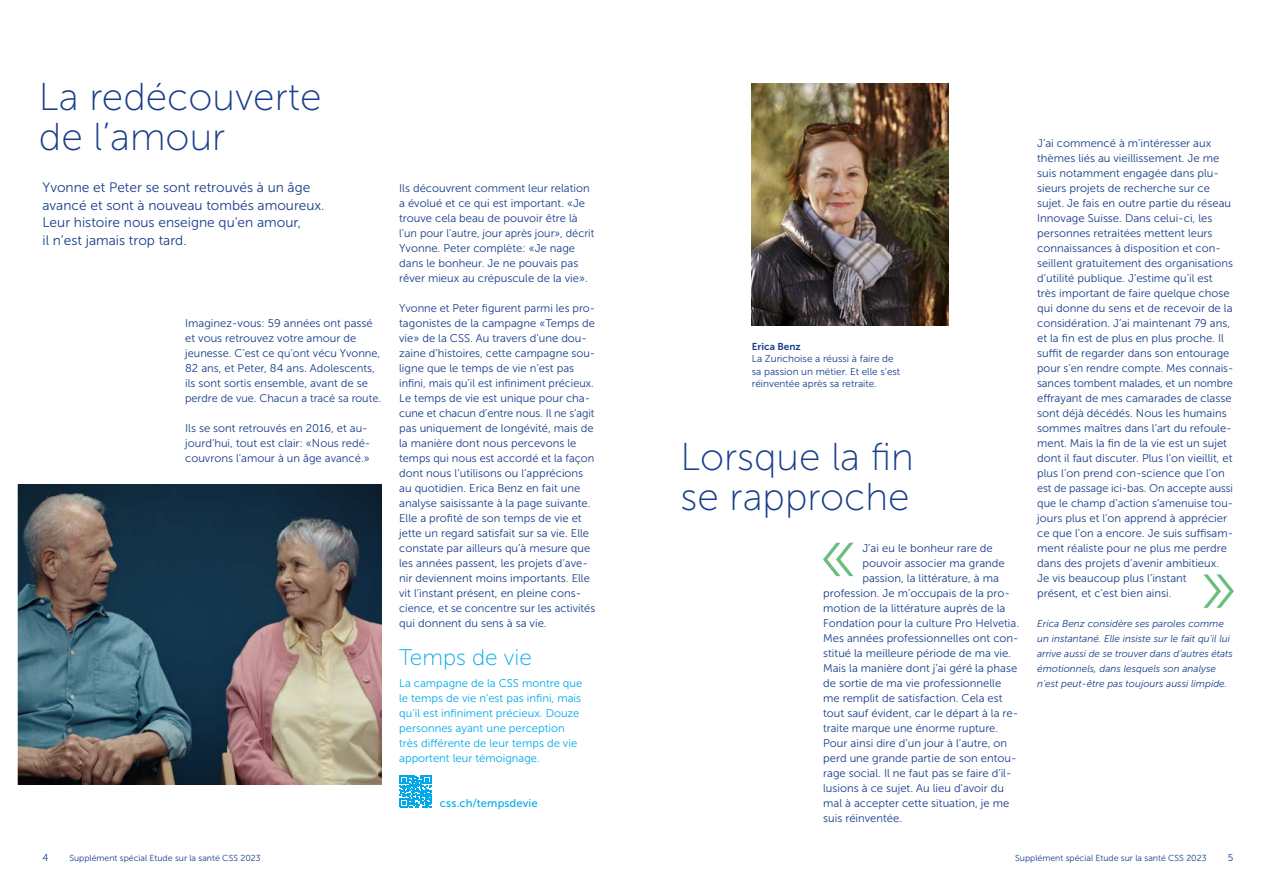
<style>
.page{position:relative;width:1276px;height:886px;background:#fff}
.page>*{position:absolute;margin:0;border:0;box-sizing:border-box;transform-origin:0 0}
.t1{font:81.12px "Museo Sans 100";color:#6bbe7d}
.t2{font:38.75px/40px "Museo Sans 100";color:#183e8a}
.t3{font:22.5px "Museo Sans 100";color:#00aaea}
.t4{font:13.75px/17.5px "Museo Sans 300";color:#183e8a}
.t5{font:11.25px/15px "Museo Sans 300";color:#183e8a}
.t6{font:11.25px/15px "Museo Sans 300";color:#00aaea}
.t7{font:11.25px "Museo Sans 500";letter-spacing:.01em;color:#00aaea}
.t8{font:italic 10px/15px "Museo Sans 300";color:#183e8a}
.t9{font:10px/12.5px "Museo Sans 300";color:#183e8a}
.t10{font:10px "Museo Sans 700";color:#183e8a}
.t11{font:8.75px "Museo Sans 300";color:#183e8a}
</style>
<div class="page">
<img style="left:752px;top:84px;width:196px;height:241px">
<svg style="left:399px;top:775px;width:33px;height:32px"></svg>
<img style="left:19px;top:485px;width:362px;height:300px">
<h2 class="t2" style="left:39px;top:77px;width:284px">La redécouverte de l’amour</h2>
<p class="t4" style="left:43px;top:179px;width:284px">Yvonne et Peter se sont retrouvés à un âge avancé et sont à nouveau tombés amoureux.<br>Leur histoire nous enseigne qu’en amour,<br>il n’est jamais trop tard.</p>
<p class="t5" style="left:185px;top:316px;width:197px">Imaginez-vous: 59 années ont passé et vous retrouvez votre amour de jeunesse. C’est ce qu’ont vécu Yvonne, 82 ans, et Peter, 84 ans. Adolescents, ils sont sortis ensemble, avant de se perdre de vue. Chacun a tracé sa route.</p>
<p class="t5" style="left:185px;top:421px;width:187px">Ils se sont retrouvés en 2016, et au&shy;jourd’hui, tout est clair: «Nous redé&shy;couvrons l’amour à un âge avancé.»</p>
<p class="t5" style="left:399px;top:181px;width:197px">Ils découvrent comment leur relation a évolué et ce qui est important. «Je trouve cela beau de pouvoir être là l’un pour l’autre, jour après jour», décrit Yvonne. Peter complète: «Je nage dans le bonheur. Je ne pouvais pas rêver mieux au crépuscule de la vie».</p>
<p class="t5" style="left:399px;top:301px;width:198px">Yvonne et Peter figurent parmi les pro&shy;tagonistes de la campagne «Temps de vie» de la CSS. Au travers d’une dou&shy;zaine d’histoires, cette campagne sou&shy;ligne que le temps de vie n’est pas infini, mais qu’il est infiniment précieux.<br>Le temps de vie est unique pour cha&shy;cune et chacun d’entre nous. Il ne s’agit pas uniquement de longévité, mais de la manière dont nous percevons le temps qui nous est accordé et la façon dont nous l’utilisons ou l’apprécions au quotidien. Erica Benz en fait une analyse saisissante à la page suivante.<br>Elle a profité de son temps de vie et jette un regard satisfait sur sa vie. Elle constate par ailleurs qu’à mesure que les années passent, les projets d’ave&shy;nir deviennent moins importants. Elle vit l’instant présent, en pleine cons&shy;cience, et se concentre sur les activités qui donnent du sens à sa vie.</p>
<h3 class="t3" style="left:399px;top:645px;width:134px">Temps de vie</h3>
<p class="t6" style="left:399px;top:676px;width:185px">La campagne de la CSS montre que le temps de vie n’est pas infini, mais qu’il est infiniment précieux. Douze personnes ayant une perception très différente de leur temps de vie apportent leur témoignage.</p>
<p class="t7" style="left:440px;top:797px;width:99px">css.ch/tempsdevie</p>
<p class="t10" style="left:752px;top:341px;width:50px">Erica Benz</p>
<p class="t9" style="left:752px;top:352px;width:150px">La Zurichoise a réussi à faire de sa passion un métier. Et elle s’est réinventée après sa retraite.</p>
<h2 class="t2" style="left:680px;top:437px;width:235px">Lorsque la fin se rapproche</h2>
<h1 class="t1" style="left:818px;top:511px;width:41px">«</h1>
<p class="t5" style="left:862px;top:541px;width:132px">J’ai eu le bonheur rare de</p>
<p class="t5" style="left:862px;top:556px;width:144px">pouvoir associer ma grande</p>
<p class="t5" style="left:862px;top:571px;width:138px">passion, la littérature, à ma</p>
<p class="t5" style="left:823px;top:586px;width:188px">profession. Je m’occupais de la pro-</p>
<p class="t5" style="left:823px;top:601px;width:184px">motion de la littérature auprès de la</p>
<p class="t5" style="left:823px;top:616px;width:197px">Fondation pour la culture Pro Helvetia.</p>
<p class="t5" style="left:823px;top:631px;width:197px">Mes années professionnelles ont con-</p>
<p class="t5" style="left:823px;top:646px;width:189px">stitué la meilleure période de ma vie.</p>
<p class="t5" style="left:823px;top:661px;width:196px">Mais la manière dont j’ai géré la phase</p>
<p class="t5" style="left:823px;top:676px;width:180px">de sortie de ma vie professionnelle</p>
<p class="t5" style="left:823px;top:691px;width:181px">me remplit de satisfaction. Cela est</p>
<p class="t5" style="left:823px;top:706px;width:197px">tout sauf évident, car le départ à la re-</p>
<p class="t5" style="left:823px;top:721px;width:176px">traite marque une énorme rupture.</p>
<p class="t5" style="left:823px;top:736px;width:185px">Pour ainsi dire d’un jour à l’autre, on</p>
<p class="t5" style="left:823px;top:751px;width:195px">perd une grande partie de son entou-</p>
<p class="t5" style="left:823px;top:766px;width:190px">rage social. Il ne faut pas se faire d’il-</p>
<p class="t5" style="left:823px;top:781px;width:182px">lusions à ce sujet. Au lieu d’avoir du</p>
<p class="t5" style="left:823px;top:796px;width:188px">mal à accepter cette situation, je me</p>
<p class="t5" style="left:823px;top:811px;width:80px">suis réinventée.</p>
<p class="t5" style="left:1037px;top:136px;width:198px">J’ai commencé à m’intéresser aux thèmes liés au vieillissement. Je me suis notamment engagée dans plu&shy;sieurs projets de recherche sur ce sujet. Je fais en outre partie du réseau Innovage Suisse. Dans celui-ci, les personnes retraitées mettent leurs connaissances à disposition et con&shy;seillent gratuitement des organisations d’utilité publique. J’estime qu’il est très important de faire quelque chose qui donne du sens et de recevoir de la considération. J’ai maintenant 79 ans, et la fin est de plus en plus proche. Il suffit de regarder dans son entourage pour s’en rendre compte. Mes connais&shy;sances tombent malades, et un nombre effrayant de mes camarades de classe sont déjà décédés. Nous les humains sommes maîtres dans l’art du refoule&shy;ment. Mais la fin de la vie est un sujet dont il faut discuter. Plus l’on vieillit, et plus l’on prend con-science que l’on est de passage ici-bas. On accepte aussi que le champ d’action s’amenuise tou&shy;jours plus et l’on apprend à apprécier ce que l’on a encore. Je suis suffisam&shy;ment réaliste pour ne plus me perdre dans des projets d’avenir ambitieux.<br>Je vis beaucoup plus l’instant<br>présent, et c’est bien ainsi.</p>
<p class="t8" style="left:1037px;top:616px;width:197px">Erica Benz considère ses paroles comme un instantané. Elle insiste sur le fait qu’il lui arrive aussi de se trouver dans d’autres états émotionnels, dans lesquels son analyse n’est peut-être pas toujours aussi limpide.</p>
<h1 class="t1" style="left:1198px;top:543px;width:41px">»</h1>
<p class="t9" style="left:43px;top:851px;width:7px">4</p>
<p class="t9" style="left:1227px;top:851px;width:7px">5</p>
<p class="t11" style="left:69px;top:853px;width:193px">Supplément spécial Etude sur la santé CSS 2023</p>
<p class="t11" style="left:1015px;top:853px;width:193px">Supplément spécial Etude sur la santé CSS 2023</p>
</div>
